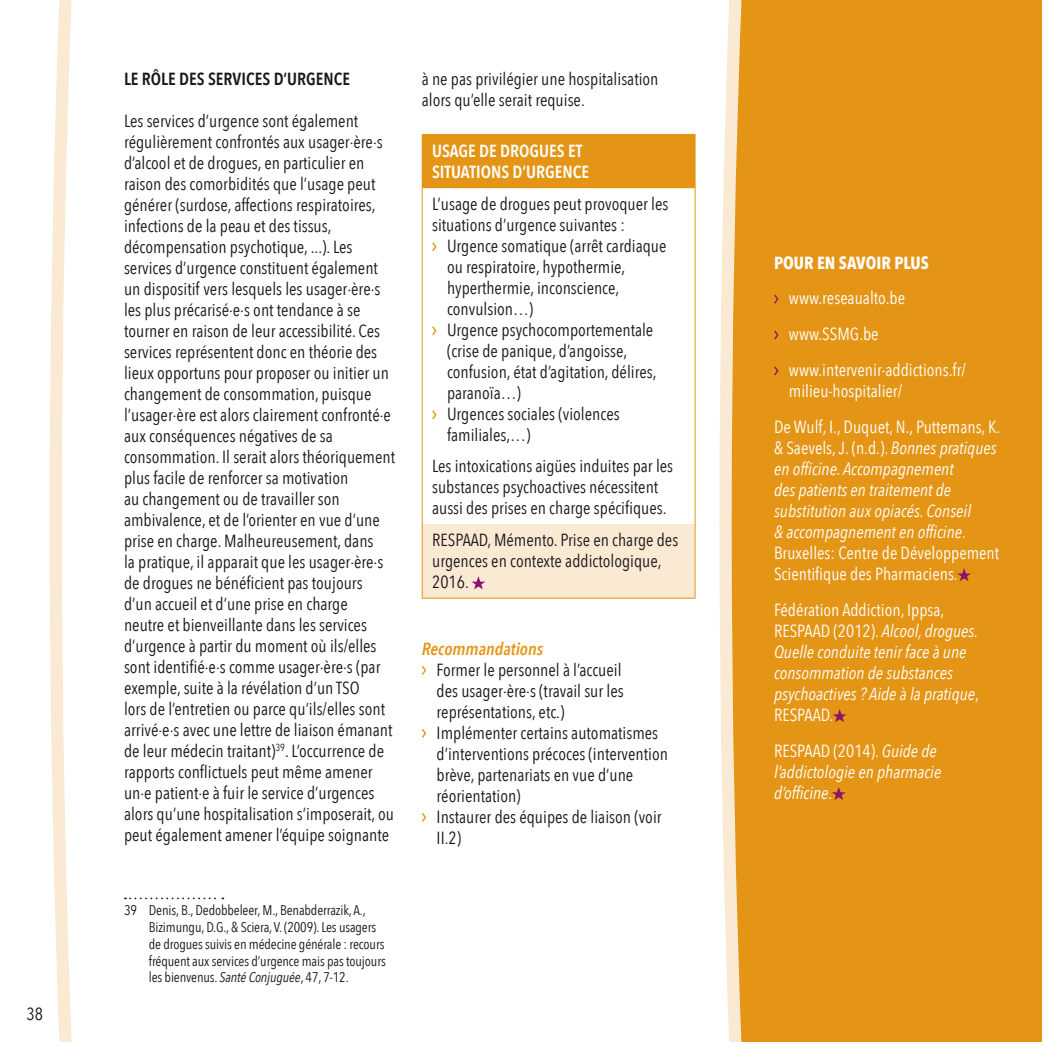
<style>
.page{position:relative;width:1042px;height:1042px;background:#fff}
.page>*{position:absolute;margin:0;border:0;box-sizing:border-box;transform-origin:0 0}
.t1{font:17.5px/21px "Avenir Next Condensed";color:#1a171c}
.t2{font:italic 17.5px/21px "Avenir Next Condensed";color:#fff}
.t3{font:17.5px/35.9px "Avenir Next Condensed";color:#fff}
.t4{font:600 17.5px/21px "Avenir Next Condensed";color:#fff}
.t5{font:600 17.5px "Avenir Next Condensed";color:#1a171c}
.t6{font:700 17.5px "Avenir Next Condensed";color:#fff}
.t7{font:italic 600 17.5px "Avenir Next Condensed";color:#e49515}
.t8{font:14px/16.8px "Avenir Next Condensed";letter-spacing:-.01em;color:#1a171c}
.s1{font-style:italic}
.s2{font-style:normal}
</style>
<div class="page">
<div style="left:731px;top:0;width:311px;height:1042px;background:#e49515"></div>
<svg style="left:719px;top:0;width:23px;height:1042px"></svg>
<svg style="left:125px;top:897px;width:98px;height:2px"></svg>
<div style="left:422px;top:134px;width:273px;height:54px;background:#e49515"></div>
<div style="left:422px;top:524px;width:273px;height:74px;background:#fbead3"></div>
<hr style="left:422px;top:188px;width:1px;height:336px;background:#e49515">
<hr style="left:694px;top:188px;width:1px;height:336px;background:#e49515">
<hr style="left:422px;top:524px;width:1px;height:74px;background:#e49515">
<hr style="left:694px;top:524px;width:1px;height:74px;background:#e49515">
<hr style="left:422px;top:598px;width:273px;height:1px;background:#e49515">
<svg style="left:432px;top:242px;width:5px;height:9px"></svg>
<svg style="left:432px;top:326px;width:5px;height:9px"></svg>
<svg style="left:432px;top:410px;width:5px;height:9px"></svg>
<svg style="left:471px;top:576px;width:14px;height:13px"></svg>
<svg style="left:422px;top:666px;width:4px;height:9px"></svg>
<svg style="left:422px;top:729px;width:4px;height:9px"></svg>
<svg style="left:422px;top:813px;width:4px;height:9px"></svg>
<svg style="left:49px;top:0;width:23px;height:1042px"></svg>
<svg style="left:774px;top:295px;width:4px;height:9px"></svg>
<svg style="left:774px;top:330px;width:4px;height:9px"></svg>
<svg style="left:774px;top:366px;width:4px;height:9px"></svg>
<svg style="left:957px;top:568px;width:14px;height:13px"></svg>
<svg style="left:833px;top:709px;width:13px;height:13px"></svg>
<svg style="left:832px;top:787px;width:14px;height:13px"></svg>
<p class="t1" style="left:26px;top:1002px;width:18px">38</p>
<p class="t5" style="left:124px;top:64px;width:227px">LE RÔLE DES SERVICES D’URGENCE</p>
<p class="t1" style="left:124px;top:110px;width:273px">Les services d’urgence sont également régulièrement confrontés aux usager·ère·s d’alcool et de drogues, en particulier en raison des comorbidités que l’usage peut générer (surdose, affections respiratoires, infections de la peau et des tissus, décompensation psychotique, ...). Les services d’urgence constituent également un dispositif vers lesquels les usager·ère·s les plus précarisé·e·s ont tendance à se tourner en raison de leur accessibilité. Ces services représentent donc en théorie des lieux opportuns pour proposer ou initier un changement de consommation, puisque l’usager·ère est alors clairement confronté·e aux conséquences négatives de sa consommation. I l serait alors théoriquement plus facile de renforcer sa motivation<br>au changement ou de travailler son ambivalence, et de l’orienter en vue d’une prise en charge. Malheureusement, dans<br>la pratique, il apparait que les usager·ère·s de drogues ne bénéficient pas toujours<br>d’un accueil et d’une prise en charge<br>neutre et bienveillante dans les services d’urgence à partir du moment où ils/elles sont identifié·e·s comme usager·ère·s (par exemple, suite à la révélation d’un TSO<br>lors de l’entretien ou parce qu’ils/elles sont arrivé·e·s avec une lettre de liaison émanant de leur médecin traitant)<sup>39</sup>. L’occurrence de rapports conflictuels peut même amener un·e patient·e à fuir le service d’urgences alors qu’une hospitalisation s’imposerait, ou peut également amener l’équipe soignante</p>
<p class="t8" style="left:149px;top:901px;width:238px;text-indent:-25px">39 Denis, B., Dedobbeleer, M ., Benabderrazik, A., Bizimungu, D.G., &amp; Sciera, V. (2009). Les usagers de drogues suivis en médecine générale : recours fréquent aux services d’urgence mais pas toujours les bienvenus. <span class="s1">Santé Conjuguée</span>, 47, 7-12.</p>
<p class="t1" style="left:422px;top:68px;width:238px">à ne pas privilégier une hospitalisation alors qu’elle serait requise.</p>
<p class="t4" style="left:432px;top:140px;width:158px">USAGE DE DROGUES ET<br>SITUATIONS D’URGENCE</p>
<p class="t1" style="left:432px;top:192px;width:238px">L’usage de drogues peut provoquer les</p>
<p class="t1" style="left:432px;top:213px;width:194px">situations d’urgence suivantes :</p>
<p class="t1" style="left:437px;top:234px;width:231px">U rgence somatique (arrêt cardiaque</p>
<p class="t1" style="left:447px;top:255px;width:180px">ou respiratoire, hypothermie,</p>
<p class="t1" style="left:447px;top:276px;width:174px">hyperthermie, inconscience,</p>
<p class="t1" style="left:447px;top:297px;width:88px">convulsion…)</p>
<p class="t1" style="left:437px;top:318px;width:218px">U rgence psychocomportementale</p>
<p class="t1" style="left:447px;top:339px;width:182px">(crise de panique, d’angoisse,</p>
<p class="t1" style="left:447px;top:360px;width:211px">confusion, état d’agitation, délires,</p>
<p class="t1" style="left:447px;top:381px;width:75px">paranoïa…)</p>
<p class="t1" style="left:437px;top:402px;width:185px">U rgences sociales (violences</p>
<p class="t1" style="left:447px;top:423px;width:85px">familiales,…)</p>
<p class="t1" style="left:432px;top:454px;width:243px">Les intoxications aigües induites par les substances psychoactives nécessitent aussi des prises en charge spécifiques.</p>
<p class="t1" style="left:432px;top:529px;width:9px">RESPAAD</p>
<p class="t1" style="left:432px;top:529px;width:248px;text-indent:55px">, M émento. Prise en charge des urgences en contexte addictologique,<br>2016.</p>
<p class="t7" style="left:422px;top:638px;width:123px">Recommandations</p>
<p class="t1" style="left:437px;top:658px;width:186px">Former le personnel à l’accueil</p>
<p class="t1" style="left:437px;top:679px;width:189px">des usager·ère·s (travail sur les</p>
<p class="t1" style="left:437px;top:700px;width:129px">représentations, etc.)</p>
<p class="t1" style="left:426px;top:721px;width:233px">I mplémenter certains automatismes</p>
<p class="t1" style="left:437px;top:742px;width:233px">d’interventions précoces (intervention</p>
<p class="t1" style="left:437px;top:763px;width:198px">brève, partenariats en vue d’une</p>
<p class="t1" style="left:437px;top:784px;width:86px">réorientation)</p>
<p class="t1" style="left:426px;top:805px;width:237px">I nstaurer des équipes de liaison (voir</p>
<p class="t1" style="left:437px;top:826px;width:26px">II.2)</p>
<p class="t6" style="left:774px;top:252px;width:156px">POUR EN SAVOI R PLUS</p>
<p class="t3" style="left:789px;top:279px;width:118px">www.reseaualto.be www.SSMG</p>
<p class="t3" style="left:789px;top:315px;width:178px;text-indent:70px">.be www.intervenir-addictions.fr/</p>
<p class="t3" style="left:774px;top:372px;width:228px;text-indent:15px">milieu-hospitalier/<br>De Wulf, I ., Duquet, N., Puttemans, K.</p>
<p class="t2" style="left:774px;top:437px;width:227px"><span class="s2">&amp; Saevels, J. (n.d.).</span> Bonnes pratiques en officine. Accompagnement<br>des patients en traitement de substitution aux opiacés. Conseil<br>&amp; accompagnement en officine<span class="s2">.<br>Bruxelles: Centre de Développement Scientifique des Pharmaciens.</span></p>
<p class="t3" style="left:774px;top:598px;width:172px;line-height:21px">Fédération Addiction, I ppsa,<br>RESPAAD</p>
<p class="t2" style="left:774px;top:620px;width:206px;text-indent:60px"><span class="s2">(2012).</span> Alcool, drogues.<br>Quelle conduite tenir face à une consommation de substances psychoactives ? Aide à la pratique<span class="s2">,<br>RESPAAD</span></p>
<p class="t3" style="left:829px;top:696px;width:5px">.</p>
<p class="t3" style="left:774px;top:732px;width:9px">RESPAAD</p>
<p class="t2" style="left:774px;top:740px;width:169px;text-indent:60px"><span class="s2">(2014).</span> Guide de l’addictologie en pharmacie d’officine<span class="s2">.</span></p>
</div>
